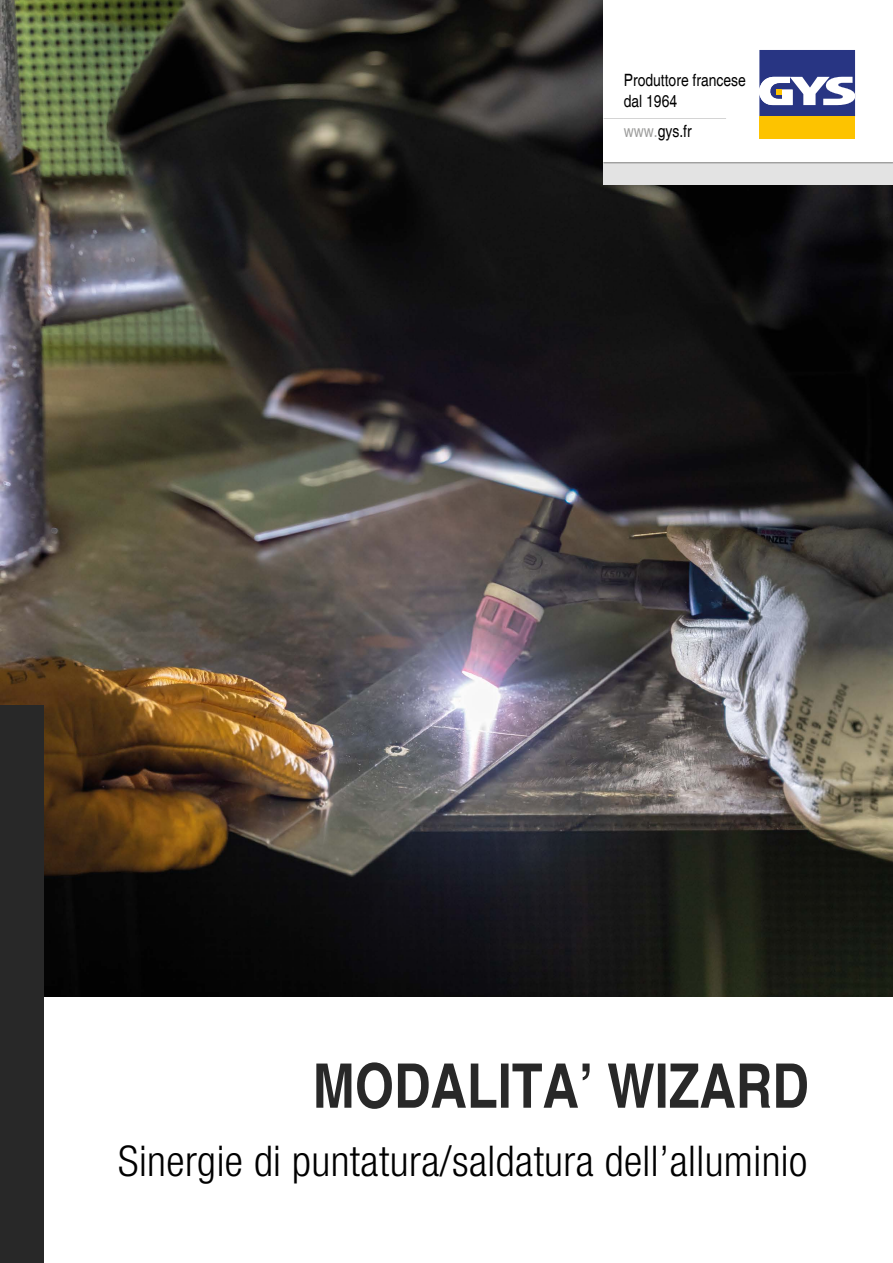
<style>
.page{position:relative;width:893px;height:1263px;background:#fff}
.page>*{position:absolute;margin:0;border:0;box-sizing:border-box;transform-origin:0 0}
.t1{font:700 condensed 61.5px "Helvetica";color:#282828}
.t2{font:300 condensed 42.45px "Helvetica Neue LT Com";letter-spacing:.01em;color:#000}
.TXT-labeurFR{font:condensed 16.95px/20.4px "Helvetica";color:#000}
.s1{color:#9d9d9c}
</style>
<div class="page">
<img style="left:0;top:0;width:893px;height:996px">
<div style="left:604px;top:118px;width:124px;height:45px;background:#fff"></div>
<div style="left:719px;top:0;width:174px;height:163px;background:#fff"></div>
<div style="left:604px;top:162px;width:289px;height:23px;background:#e3e3e3"></div>
<hr style="left:604px;top:118px;width:122px;height:1px;background:#9d9d9c">
<hr style="left:604px;top:162px;width:289px;height:1px;background:#9d9d9c">
<div style="left:604px;top:0;width:157px;height:118px;background:#fff"></div>
<div style="left:759px;top:116px;width:96px;height:23px;background:#fdc300"></div>
<svg style="left:759px;top:50px;width:96px;height:66px"></svg>
<div style="left:0;top:705px;width:44px;height:558px;background:#282828"></div>
<p class="TXT-labeurFR" style="left:624px;top:70px;width:124px">Produttore francese dal 1964</p>
<p class="TXT-labeurFR" style="left:624px;top:121px;width:70px"><span class="s1">www.</span>gys.fr</p>
<p class="t1" style="left:313px;top:1049px;width:497px">MODALITA’ WIZARD</p>
<p class="t2" style="left:118px;top:1137px;width:690px">Sinergie di puntatura/saldatura dell’alluminio</p>
</div>
